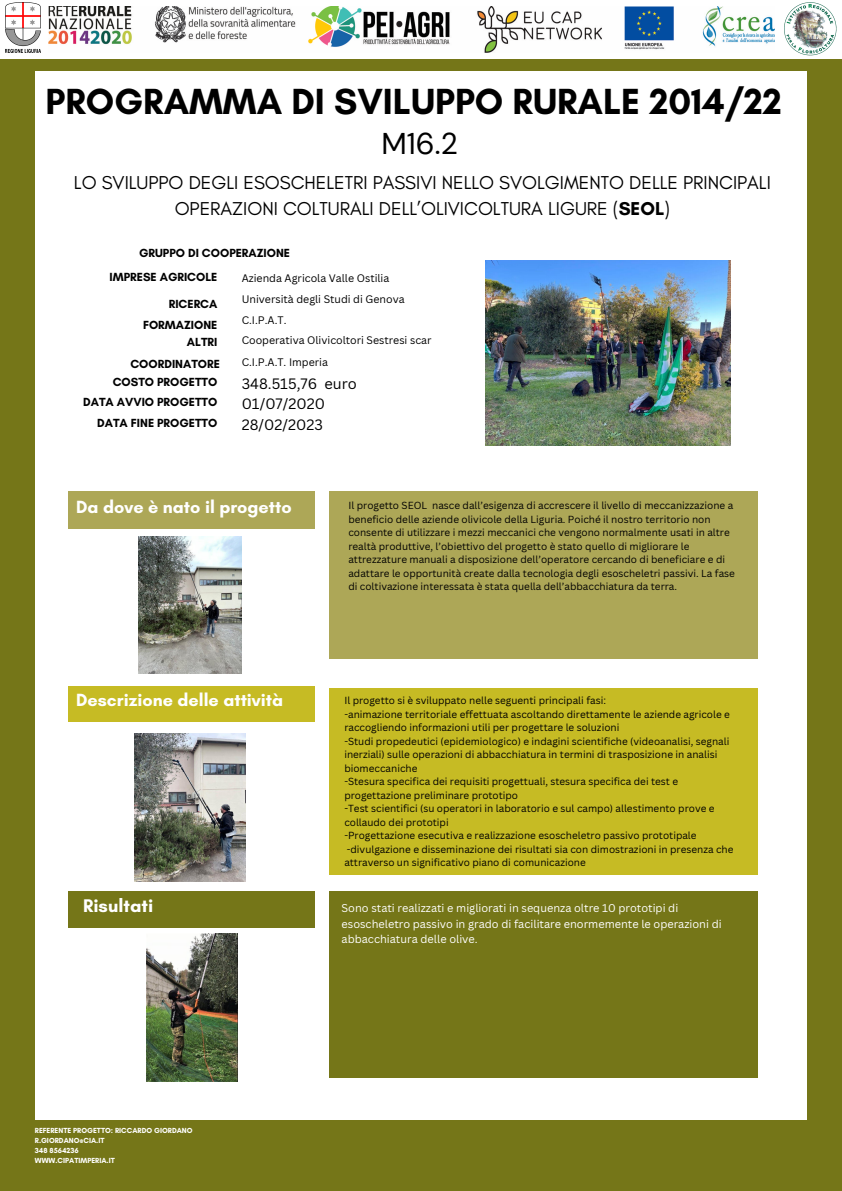
<style>
.page{position:relative;width:842px;height:1191px;background:#fff}
.page>*{position:absolute;margin:0;border:0;box-sizing:border-box;transform-origin:0 0}
.t1{font:700 37px "Glacial Indifference";color:#000}
.t2{font:30px "DM Sans";color:#000}
.t3{font:19px/26.2px "Glacial Indifference";color:#000;text-align:center}
.t4{font:700 18.6px "Glacial Indifference";color:#fff}
.t5{font:700 18px "Glacial Indifference";color:#fff}
.t6{font:14.6px "Canva Sans";color:#000}
.t7{font:700 12px "Glacial Indifference";color:#000}
.t8{font:11px/15.3px "Canva Sans";color:#fff}
.t9{font:10.6px "Canva Sans";color:#000}
.t10{font:10px/13.5px "Canva Sans";color:#000}
.t11{font:700 7.5px "Glacial Indifference";color:#fff}
.s1{font-weight:700}
</style>
<div class="page">
<div style="left:0;top:0;width:842px;height:1190px;background:#757618"></div>
<div style="left:35px;top:71px;width:772px;height:1048px;background:#fff"></div>
<div style="left:69px;top:686px;width:246px;height:35px;background:#c6bb24"></div>
<div style="left:69px;top:891px;width:246px;height:36px;background:#757618"></div>
<div style="left:329px;top:491px;width:428px;height:167px;background:#ada757"></div>
<div style="left:329px;top:688px;width:428px;height:186px;background:#c6bb24"></div>
<div style="left:329px;top:891px;width:428px;height:186px;background:#757618"></div>
<div style="left:69px;top:491px;width:246px;height:37px;background:#ada757"></div>
<div style="left:0;top:0;width:842px;height:58px;background:#fff"></div>
<img style="left:48px;top:6px;width:726px;height:46px">
<img style="left:5px;top:3px;width:36px;height:49px">
<img style="left:784px;top:2px;width:53px;height:53px">
<img style="left:135px;top:733px;width:111px;height:148px">
<img style="left:139px;top:536px;width:103px;height:137px">
<img style="left:485px;top:261px;width:246px;height:184px">
<img style="left:147px;top:933px;width:90px;height:148px">
<p class="t1" style="left:46px;top:78px;width:738px">PROGRAMMA DI SVILUPPO RURALE 2014/22</p>
<p class="t2" style="left:382px;top:125px;width:78px">M16.2</p>
<p class="t3" style="left:74px;top:169px;width:698px">LO SVILUPPO DEGLI ESOSCHELETRI PASSIVI NELLO SVOLGIMENTO DELLE PRINCIPALI<br>OPERAZIONI COLTURALI DELL’OLIVICOLTURA LIGURE (<span class="s1">SEOL</span>)</p>
<p class="t7" style="left:139px;top:246px;width:153px">GRUPPO DI COOPERAZIONE</p>
<p class="t7" style="left:110px;top:269px;width:109px">IMPRESE AGRICOLE</p>
<p class="t9" style="left:242px;top:292px;width:164px">Università degli Studi di Genova</p>
<p class="t9" style="left:242px;top:270px;width:149px">Azienda Agricola Valle Ostilia</p>
<p class="t7" style="left:169px;top:297px;width:50px">RICERCA</p>
<p class="t9" style="left:242px;top:312px;width:46px">C.I.P.A.T.</p>
<p class="t7" style="left:143px;top:317px;width:76px">FORMAZIONE</p>
<p class="t7" style="left:187px;top:335px;width:32px">ALTRI</p>
<p class="t9" style="left:242px;top:332px;width:191px">Cooperativa Olivicoltori Sestresi scar</p>
<p class="t9" style="left:242px;top:354px;width:88px">C.I.P.A.T. Imperia</p>
<p class="t7" style="left:130px;top:357px;width:91px">COORDINATORE</p>
<p class="t7" style="left:113px;top:374px;width:106px">COSTO PROGETTO</p>
<p class="t6" style="left:242px;top:373px;width:117px">348.515,76 euro</p>
<p class="t7" style="left:83px;top:394px;width:136px">DATA AVVIO PROGETTO</p>
<p class="t6" style="left:242px;top:393px;width:85px">01/07/2020</p>
<p class="t7" style="left:97px;top:415px;width:122px">DATA FINE PROGETTO</p>
<p class="t6" style="left:242px;top:414px;width:83px">28/02/2023</p>
<p class="t5" style="left:76px;top:496px;width:217px">Da dove è nato il progetto</p>
<p class="t10" style="left:348px;top:498px;width:388px">Il progetto SEOL nasce dall’esigenza di accrescere il livello di meccanizzazione a beneficio delle aziende olivicole della Liguria. Poiché il nostro territorio non consente di utilizzare i mezzi meccanici che vengono normalmente usati in altre realtà produttive, l’obiettivo del progetto è stato quello di migliorare le attrezzature manuali a disposizione dell’operatore cercando di beneficiare e di adattare le opportunità create dalla tecnologia degli esoscheletri passivi. La fase di coltivazione interessata è stata quella dell’abbacchiatura da terra.</p>
<p class="t5" style="left:76px;top:688px;width:209px">Descrizione delle attività</p>
<p class="t10" style="left:344px;top:693px;width:263px">Il progetto si è sviluppato nelle seguenti principali fasi:</p>
<p class="t10" style="left:344px;top:707px;width:387px">-animazione territoriale effettuata ascoltando direttamente le aziende agricole e raccogliendo informazioni utili per progettare le soluzioni</p>
<p class="t10" style="left:344px;top:734px;width:387px">-Studi propedeutici (epidemiologico) e indagini scientifiche (videoanalisi, segnali inerziali) sulle operazioni di abbacchiatura in termini di trasposizione in analisi biomeccaniche</p>
<p class="t10" style="left:344px;top:774px;width:335px">-Stesura specifica dei requisiti progettuali, stesura specifica dei test e progettazione preliminare prototipo</p>
<p class="t10" style="left:344px;top:801px;width:372px">-Test scientifici (su operatori in laboratorio e sul campo) allestimento prove e collaudo dei prototipi</p>
<p class="t10" style="left:344px;top:828px;width:354px">-Progettazione esecutiva e realizzazione esoscheletro passivo prototipale</p>
<p class="t10" style="left:344px;top:842px;width:391px">-divulgazione e disseminazione dei risultati sia con dimostrazioni in presenza che attraverso un significativo piano di comunicazione</p>
<p class="t4" style="left:83px;top:894px;width:72px">Risultati</p>
<p class="t8" style="left:342px;top:900px;width:382px">Sono stati realizzati e migliorati in sequenza oltre 10 prototipi di esoscheletro passivo in grado di facilitare enormemente le operazioni di abbacchiatura delle olive.</p>
<p class="t11" style="left:35px;top:1125px;width:159px">REFERENTE PROGETTO: RICCARDO GIORDANO</p>
<p class="t11" style="left:35px;top:1135px;width:71px">R.GIORDANO@CIA.IT</p>
<p class="t11" style="left:35px;top:1145px;width:45px">348 8564236</p>
<p class="t11" style="left:35px;top:1155px;width:81px">WWW.CIPATIMPERIA.IT</p>
</div>
